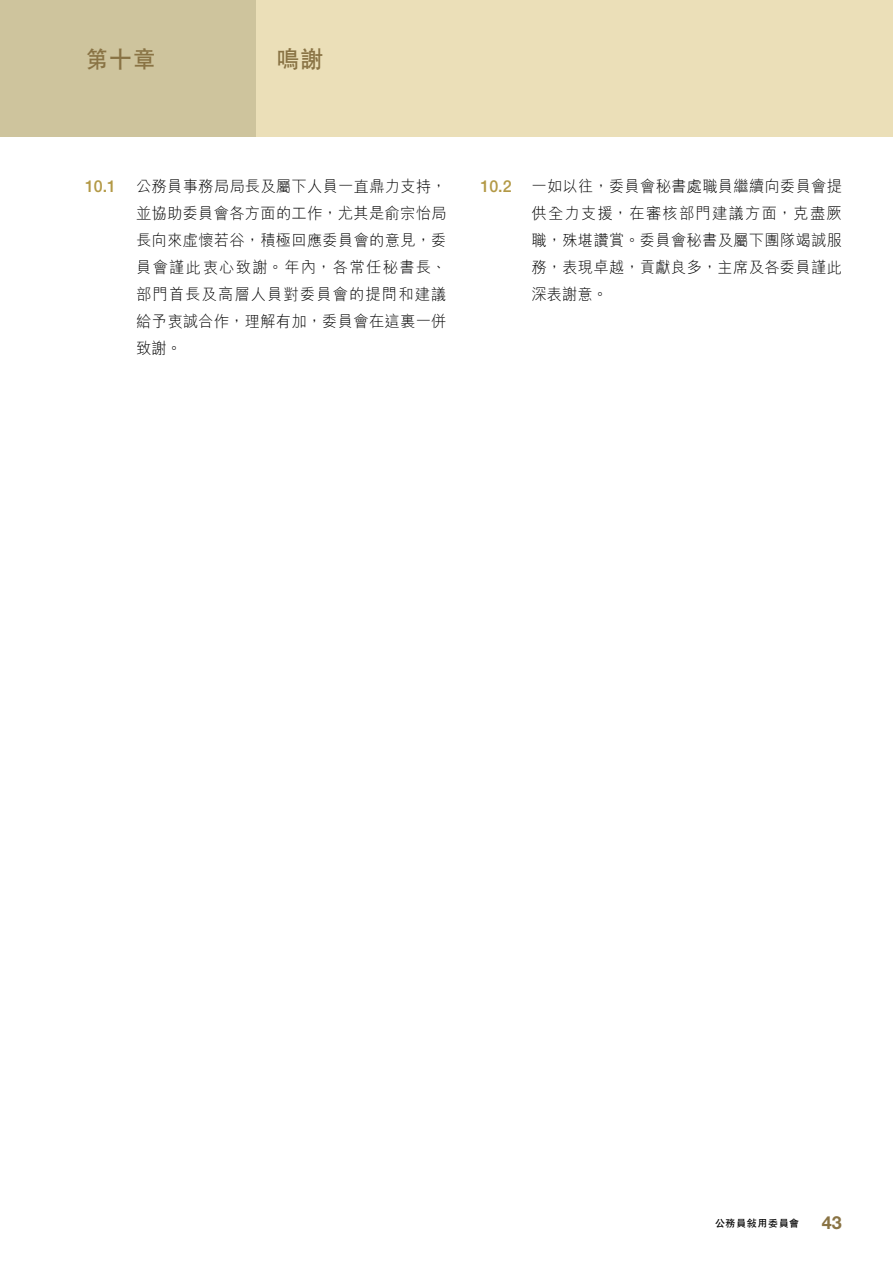
<style>
.page{position:relative;width:893px;height:1263px;background:#fff}
.page>*{position:absolute;margin:0;border:0;box-sizing:border-box;transform-origin:0 0}
.t1{font:700 24px "C Hei 2 HK";color:#897344}
.t2{font:700 18px "Helvetica Neue";color:#897344}
.t3{font:500 16.5px "Helvetica Neue";color:#b39946}
.t4{font:300 15.75px/27px "M Hei HK";letter-spacing:.02em;color:#000;text-align:justify}
.t5{font:700 10.2px "C Hei 2 HK";letter-spacing:.01em;color:#000}
</style>
<div class="page">
<div style="left:0;top:0;width:893px;height:136px;background:#ebdfb8"></div>
<div style="left:0;top:0;width:255px;height:136px;background:#cec49d"></div>
<h1 class="t1" style="left:85px;top:42px;width:73px">第十章</h1>
<h1 class="t1" style="left:276px;top:42px;width:49px">鳴謝</h1>
<p class="t3" style="left:85px;top:176px;width:33px">10.1</p>
<p class="t4" style="left:136px;top:172px;width:312px">公務員事務局局長及屬下人員一直鼎力支持，並協助委員會各方面的工作，尤其是俞宗怡局長向來虛懷若谷，積極回應委員會的意見，委員會謹此衷心致謝。年內，各常任秘書長、部門首長及高層人員對委員會的提問和建議給予衷誠合作，理解有加，委員會在這裏一併致謝。</p>
<p class="t3" style="left:480px;top:176px;width:33px">10.2</p>
<p class="t4" style="left:531px;top:172px;width:312px">一如以往，委員會秘書處職員繼續向委員會提供全力支援，在審核部門建議方面，克盡厥職，殊堪讚賞。委員會秘書及屬下團隊竭誠服務，表現卓越，貢獻良多，主席及各委員謹此深表謝意。</p>
<p class="t5" style="left:715px;top:1215px;width:86px">公務員敍用委員會</p>
<p class="t2" style="left:822px;top:1211px;width:22px">43</p>
</div>
